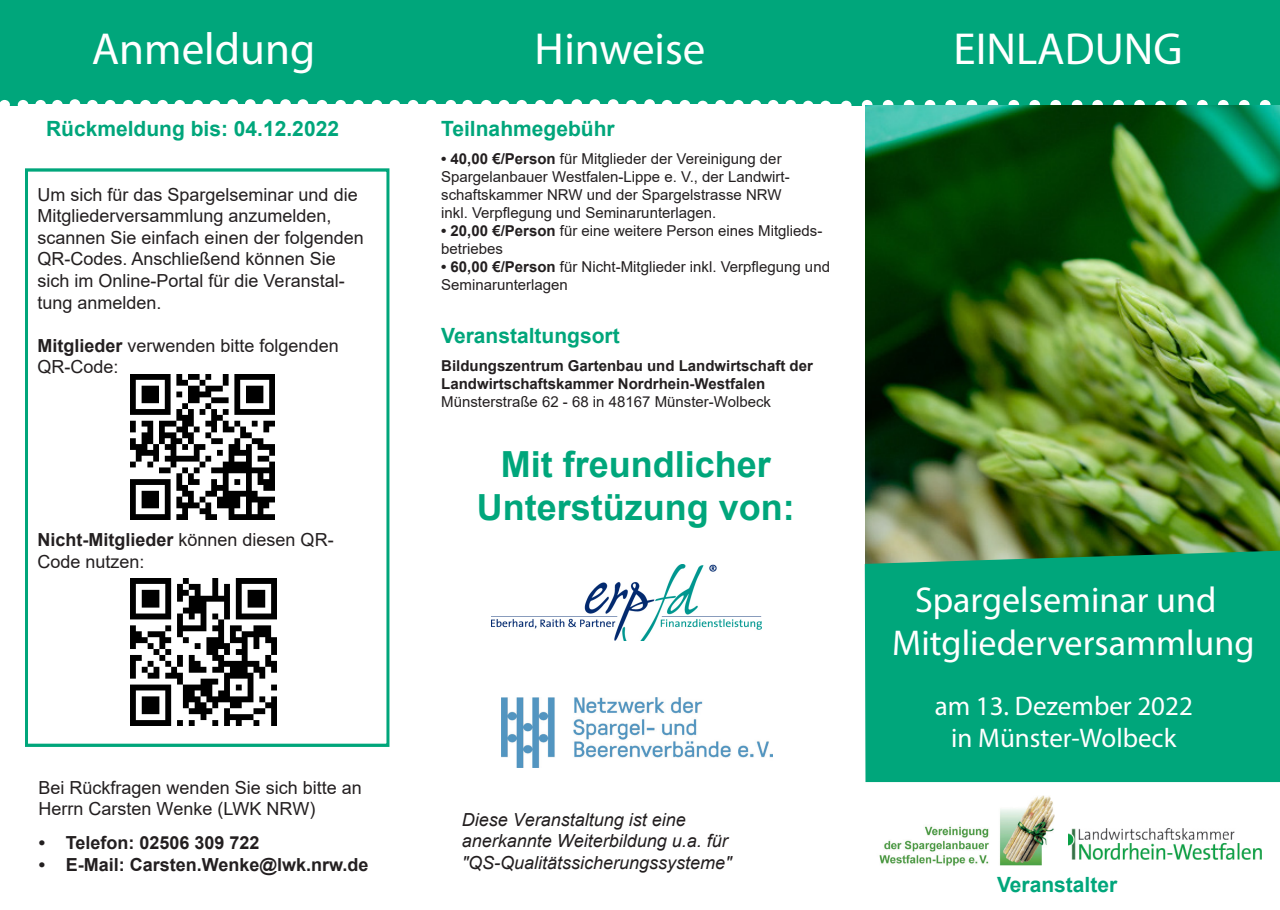
<style>
.page{position:relative;width:1280px;height:910px;background:#fff}
.page>*{position:absolute;margin:0;border:0;box-sizing:border-box;transform-origin:0 0}
.t1{font:45px "Myriad Pro";color:#fff}
.t2{font:36px "Myriad Pro";color:#fff}
.t3{font:700 36px "Arial";color:#00a67b}
.t4{font:27px "Myriad Pro";color:#fff}
.t5{font:700 21px "Arial";color:#00a67b}
.t6{font:18px/21.6px "Arial";color:#231f20}
.t7{font:italic 18px/21.6px "Arial";color:#221e1f}
.t8{font:700 18px "Arial";color:#231f20}
.t9{font:15px/18px "Arial";color:#231f20}
.t10{font:700 15px/18px "Arial";color:#231f20}
.s1{font-weight:700}
</style>
<div class="page">
<div style="left:0;top:0;width:1280px;height:106px;background:#00a67b"></div>
<div style="left:18px;top:105px;width:827px;height:805px;background:#fff"></div>
<svg style="left:945px;top:100px;width:11px;height:10px"></svg>
<svg style="left:987px;top:100px;width:11px;height:10px"></svg>
<svg style="left:925px;top:100px;width:10px;height:10px"></svg>
<svg style="left:904px;top:100px;width:10px;height:10px"></svg>
<svg style="left:883px;top:100px;width:10px;height:10px"></svg>
<svg style="left:1008px;top:100px;width:11px;height:10px"></svg>
<svg style="left:967px;top:100px;width:10px;height:10px"></svg>
<svg style="left:1029px;top:100px;width:11px;height:10px"></svg>
<svg style="left:862px;top:100px;width:10px;height:10px"></svg>
<div style="left:841px;top:101px;width:10px;height:9px;background:#fff;border-radius:50%"></div>
<svg style="left:1134px;top:100px;width:11px;height:10px"></svg>
<svg style="left:1092px;top:100px;width:11px;height:10px"></svg>
<svg style="left:1072px;top:100px;width:10px;height:10px"></svg>
<svg style="left:1113px;top:100px;width:11px;height:10px"></svg>
<svg style="left:1050px;top:100px;width:11px;height:10px"></svg>
<svg style="left:1260px;top:100px;width:10px;height:10px"></svg>
<svg style="left:1239px;top:100px;width:10px;height:10px"></svg>
<svg style="left:1176px;top:100px;width:11px;height:10px"></svg>
<svg style="left:1155px;top:101px;width:11px;height:9px"></svg>
<svg style="left:1218px;top:100px;width:10px;height:10px"></svg>
<svg style="left:1197px;top:100px;width:11px;height:10px"></svg>
<div style="left:820px;top:101px;width:11px;height:9px;background:#fff;border-radius:50%"></div>
<div style="left:715px;top:100px;width:11px;height:10px;background:#fff;border-radius:50%"></div>
<div style="left:803px;top:101px;width:10px;height:9px;background:#fff;border-radius:50%"></div>
<div style="left:785px;top:100px;width:11px;height:10px;background:#fff;border-radius:50%"></div>
<div style="left:768px;top:100px;width:10px;height:10px;background:#fff;border-radius:50%"></div>
<div style="left:750px;top:100px;width:11px;height:10px;background:#fff;border-radius:50%"></div>
<div style="left:733px;top:100px;width:11px;height:10px;background:#fff;border-radius:50%"></div>
<div style="left:499px;top:100px;width:10px;height:10px;background:#fff;border-radius:50%"></div>
<div style="left:516px;top:100px;width:11px;height:10px;background:#fff;border-radius:50%"></div>
<div style="left:535px;top:100px;width:11px;height:10px;background:#fff;border-radius:50%"></div>
<div style="left:553px;top:99px;width:11px;height:10px;background:#fff;border-radius:50%"></div>
<div style="left:571px;top:99px;width:11px;height:10px;background:#fff;border-radius:50%"></div>
<div style="left:589px;top:99px;width:11px;height:10px;background:#fff;border-radius:50%"></div>
<div style="left:608px;top:99px;width:10px;height:10px;background:#fff;border-radius:50%"></div>
<div style="left:626px;top:100px;width:11px;height:10px;background:#fff;border-radius:50%"></div>
<div style="left:644px;top:99px;width:11px;height:10px;background:#fff;border-radius:50%"></div>
<div style="left:662px;top:100px;width:10px;height:10px;background:#fff;border-radius:50%"></div>
<div style="left:680px;top:100px;width:10px;height:10px;background:#fff;border-radius:50%"></div>
<div style="left:697px;top:101px;width:11px;height:9px;background:#fff;border-radius:50%"></div>
<div style="left:280px;top:99px;width:11px;height:10px;background:#fff;border-radius:50%"></div>
<div style="left:317px;top:100px;width:10px;height:10px;background:#fff;border-radius:50%"></div>
<div style="left:335px;top:100px;width:11px;height:10px;background:#fff;border-radius:50%"></div>
<div style="left:298px;top:99px;width:10px;height:10px;background:#fff;border-radius:50%"></div>
<div style="left:353px;top:100px;width:11px;height:10px;background:#fff;border-radius:50%"></div>
<div style="left:372px;top:100px;width:10px;height:10px;background:#fff;border-radius:50%"></div>
<div style="left:389px;top:100px;width:11px;height:10px;background:#fff;border-radius:50%"></div>
<div style="left:408px;top:100px;width:10px;height:10px;background:#fff;border-radius:50%"></div>
<div style="left:426px;top:100px;width:10px;height:10px;background:#fff;border-radius:50%"></div>
<div style="left:446px;top:100px;width:10px;height:10px;background:#fff;border-radius:50%"></div>
<div style="left:462px;top:100px;width:11px;height:10px;background:#fff;border-radius:50%"></div>
<div style="left:481px;top:100px;width:11px;height:10px;background:#fff;border-radius:50%"></div>
<div style="left:35px;top:100px;width:11px;height:10px;background:#fff;border-radius:50%"></div>
<div style="left:52px;top:100px;width:11px;height:10px;background:#fff;border-radius:50%"></div>
<div style="left:70px;top:99px;width:10px;height:10px;background:#fff;border-radius:50%"></div>
<div style="left:87px;top:100px;width:11px;height:10px;background:#fff;border-radius:50%"></div>
<div style="left:105px;top:100px;width:10px;height:10px;background:#fff;border-radius:50%"></div>
<div style="left:123px;top:100px;width:11px;height:10px;background:#fff;border-radius:50%"></div>
<div style="left:140px;top:100px;width:11px;height:10px;background:#fff;border-radius:50%"></div>
<div style="left:157px;top:100px;width:11px;height:10px;background:#fff;border-radius:50%"></div>
<div style="left:174px;top:100px;width:11px;height:10px;background:#fff;border-radius:50%"></div>
<div style="left:192px;top:100px;width:11px;height:10px;background:#fff;border-radius:50%"></div>
<div style="left:210px;top:100px;width:10px;height:10px;background:#fff;border-radius:50%"></div>
<div style="left:227px;top:99px;width:11px;height:10px;background:#fff;border-radius:50%"></div>
<div style="left:245px;top:99px;width:11px;height:10px;background:#fff;border-radius:50%"></div>
<div style="left:263px;top:99px;width:10px;height:10px;background:#fff;border-radius:50%"></div>
<div style="left:0;top:100px;width:10px;height:10px;background:#fff;border-radius:50%"></div>
<div style="left:18px;top:100px;width:10px;height:10px;background:#fff;border-radius:50%"></div>
<img style="left:865px;top:106px;width:415px;height:443px">
<div style="left:864px;top:549px;width:416px;height:234px;background:#00a67b"></div>
<img style="left:1069px;top:828px;width:192px;height:32px">
<img style="left:879px;top:796px;width:175px;height:70px">
<div style="left:25px;top:168px;width:364px;height:579px;border:3px solid #00a67b"></div>
<img style="left:491px;top:564px;width:270px;height:76px">
<img style="left:501px;top:697px;width:272px;height:71px">
<img style="left:130px;top:374px;width:145px;height:145px">
<img style="left:130px;top:579px;width:147px;height:146px">
<p class="t1" style="left:92px;top:21px;width:225px">Anmeldung</p>
<p class="t1" style="left:535px;top:21px;width:172px">Hinweise</p>
<p class="t1" style="left:953px;top:21px;width:231px">EINLADUNG</p>
<p class="t5" style="left:46px;top:114px;width:294px">Rückmeldung bis: 04.12.2022</p>
<p class="t6" style="left:38px;top:183px;width:328px">Um sich für das Spargelseminar und die Mitgliederversammlung anzumelden, scannen Sie einfach einen der folgenden QR-Codes. Anschließend können Sie sich im Online-Portal für die Veranstal&shy;tung anmelden.</p>
<p class="t6" style="left:38px;top:334px;width:303px"><span class="s1">Mitglieder</span> verwenden bitte folgenden<br>QR-Code:</p>
<p class="t6" style="left:38px;top:529px;width:298px"><span class="s1">Nicht-Mitglieder</span> können diesen QR-<br>Code nutzen:</p>
<p class="t6" style="left:39px;top:776px;width:325px">Bei Rückfragen wenden Sie sich bitte an<br>Herrn Carsten Wenke (LWK NRW)</p>
<p class="t8" style="left:39px;top:830px;width:222px">• Telefon: 02506 309 722</p>
<p class="t8" style="left:39px;top:852px;width:331px">• E-Mail: Carsten.Wenke@lwk.nrw.de</p>
<p class="t5" style="left:441px;top:114px;width:175px">Teilnahmegebühr</p>
<p class="t9" style="left:441px;top:150px;width:342px"><span class="s1">• 40,00 €/Person</span> für Mitglieder der Vereinigung der</p>
<p class="t9" style="left:441px;top:168px;width:350px">Spargelanbauer Westfalen-Lippe e. V., der Landwirt&shy;schaftskammer NRW und der Spargelstrasse NRW</p>
<p class="t9" style="left:441px;top:204px;width:277px">inkl. Verpflegung und Seminarunterlagen.</p>
<p class="t9" style="left:441px;top:222px;width:383px"><span class="s1">• 20,00 €/Person</span> für eine weitere Person eines Mitglieds-</p>
<p class="t9" style="left:441px;top:240px;width:63px">betriebes</p>
<p class="t9" style="left:441px;top:258px;width:390px"><span class="s1">• 60,00 €/Person</span> für Nicht-Mitglieder inkl. Verpflegung und</p>
<p class="t9" style="left:441px;top:276px;width:128px">Seminarunterlagen</p>
<p class="t5" style="left:441px;top:321px;width:180px">Veranstaltungsort</p>
<p class="t10" style="left:441px;top:357px;width:373px">Bildungszentrum Gartenbau und Landwirtschaft der<br>Landwirtschaftskammer Nordrhein-Westfalen</p>
<p class="t9" style="left:441px;top:393px;width:331px">Münsterstraße 62 - 68 in 48167 Münster-Wolbeck</p>
<p class="t3" style="left:501px;top:439px;width:272px">Mit freundlicher</p>
<p class="t3" style="left:477px;top:482px;width:319px">Unterstüzung von:</p>
<p class="t7" style="left:462px;top:809px;width:271px">Diese Veranstaltung ist eine anerkannte Weiterbildung u.a. für "QS-Qualitätssicherungssysteme"</p>
<p class="t2" style="left:915px;top:578px;width:303px">Spargelseminar und</p>
<p class="t2" style="left:892px;top:621px;width:364px">Mitgliederversammlung</p>
<p class="t4" style="left:935px;top:689px;width:260px">am 13. Dezember 2022</p>
<p class="t4" style="left:951px;top:721px;width:227px">in Münster-Wolbeck</p>
<p class="t5" style="left:997px;top:869px;width:122px">Veranstalter</p>
</div>
